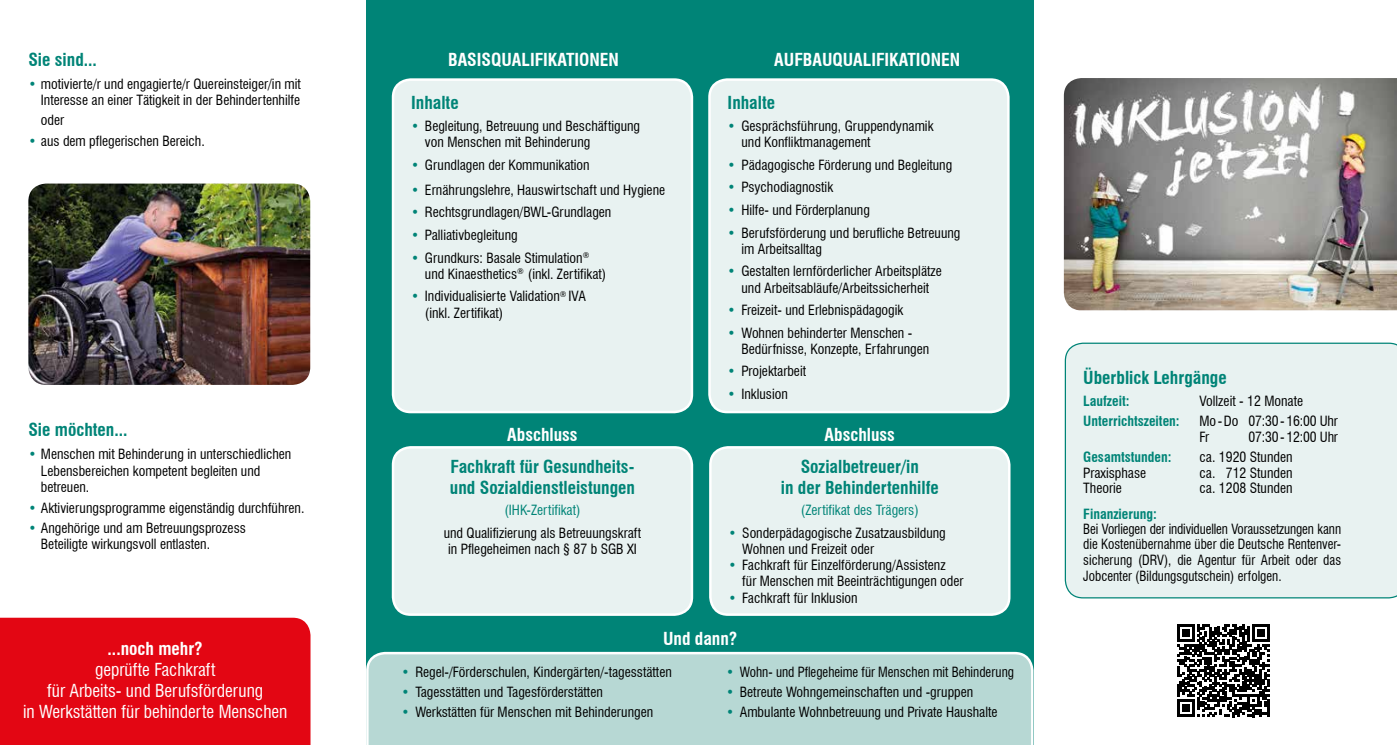
<style>
.page{position:relative;width:1397px;height:745px;background:#fff}
.page>*{position:absolute;margin:0;border:0;box-sizing:border-box;transform-origin:0 0}
.t1{font:700 condensed 17.5px/21.2px "Swiss 721 BT";color:#008477}
.t2{font:condensed 17.5px/21px "Swiss 721 BT";color:#fff;text-align:center}
.t3{font:700 condensed 17.5px "Swiss 721 BT";color:#fff}
.t4{font:condensed 13.75px/16.2px "Swiss 721 BT";color:#000}
.t5{font:condensed 13.75px/15.8px "Swiss 721 BT";color:#000;text-align:justify;scale:.95 1}
.t6{font:700 condensed 13.75px "Swiss 721 BT";color:#008477}
.t7{font:condensed 13.75px "Swiss 721 BT";color:#008477}
.s1{color:#008477}
</style>
<div class="page">
<div style="left:1064px;top:342px;width:332px;height:256px;background:#e8f2f1"></div>
<img style="left:28px;top:183px;width:282px;height:201px">
<div style="left:0;top:617px;width:310px;height:127px;background:#e30613"></div>
<div style="left:366px;top:0;width:667px;height:744px;background:#008477"></div>
<div style="left:393px;top:79px;width:298px;height:333px;background:#e8f2f1;border-radius:18px"></div>
<div style="left:392px;top:78px;width:301px;height:335px;border:2px solid #fff;border-radius:18px"></div>
<div style="left:709px;top:79px;width:299px;height:333px;background:#e8f2f1;border-radius:18px"></div>
<div style="left:708px;top:78px;width:301px;height:335px;border:2px solid #fff;border-radius:18px"></div>
<div style="left:393px;top:447px;width:298px;height:167px;background:#e8f2f1;border-radius:18px"></div>
<div style="left:392px;top:446px;width:301px;height:169px;border:2px solid #fff;border-radius:18px"></div>
<div style="left:710px;top:447px;width:299px;height:167px;background:#e8f2f1;border-radius:18px"></div>
<div style="left:709px;top:446px;width:301px;height:169px;border:2px solid #fff;border-radius:18px"></div>
<div style="left:366px;top:651px;width:667px;height:93px;background:#b7d8d4"></div>
<img style="left:1063px;top:78px;width:333px;height:232px">
<svg style="left:1177px;top:624px;width:92px;height:92px"></svg>
<hr style="left:1266px;top:699px;width:3px;height:17px;background:#000">
<p class="t1" style="left:28px;top:49px;width:70px">Sie sind...</p>
<p class="t4" style="left:28px;top:75px;width:274px;text-align:right"><span class="s1">•</span> motivierte/r und engagierte/r Quereinsteiger/in mit<br>Interesse an einer Tätigkeit in der Behindertenhilfe</p>
<p class="t4" style="left:41px;top:112px;width:25px">oder</p>
<p class="t4" style="left:28px;top:132px;width:178px"><span class="s1">•</span> aus dem pflegerischen Bereich.</p>
<p class="t1" style="left:28px;top:419px;width:101px">Sie möchten...</p>
<p class="t4" style="left:41px;top:445px;width:252px;text-indent:-12px"><span class="s1">•</span> Menschen mit Behinderung in unterschiedlichen<br>Lebensbereichen kompetent begleiten und betreuen.</p>
<p class="t4" style="left:28px;top:499px;width:277px"><span class="s1">•</span> Aktivierungsprogramme eigenständig durchführen.</p>
<p class="t4" style="left:41px;top:519px;width:206px;text-indent:-12px"><span class="s1">•</span> Angehörige und am Betreuungsprozess<br>Beteiligte wirkungsvoll entlasten.</p>
<p class="t3" style="left:108px;top:637px;width:97px">...noch mehr?</p>
<p class="t2" style="left:23px;top:658px;width:266px">geprüfte Fachkraft<br>für Arbeits- und Berufsförderung<br>in Werkstätten für behinderte Menschen</p>
<p class="t3" style="left:448px;top:49px;width:172px">BASISQUALIFIKATIONEN</p>
<p class="t3" style="left:774px;top:49px;width:187px">AUFBAUQUALIFIKATIONEN</p>
<p class="t1" style="left:411px;top:91px;width:49px">Inhalte</p>
<p class="t4" style="left:425px;top:118px;width:217px;text-indent:-14px"><span class="s1">•</span> Begleitung, Betreuung und Beschäftigung von Menschen mit Behinderung</p>
<p class="t4" style="left:411px;top:157px;width:180px"><span class="s1">•</span> Grundlagen der Kommunikation</p>
<p class="t4" style="left:411px;top:182px;width:255px"><span class="s1">•</span> Ernährungslehre, Hauswirtschaft und Hygiene</p>
<p class="t4" style="left:411px;top:204px;width:202px"><span class="s1">•</span> Rechtsgrundlagen/BWL-Grundlagen</p>
<p class="t4" style="left:411px;top:227px;width:108px"><span class="s1">•</span> Palliativbegleitung</p>
<p class="t4" style="left:425px;top:249px;width:183px;text-indent:-14px"><span class="s1">•</span> Grundkurs: Basale Stimulation<sup>® </sup>und Kinaesthetics<sup>®</sup> (inkl. Zertifikat)</p>
<p class="t4" style="left:425px;top:288px;width:163px;text-indent:-14px"><span class="s1">•</span> Individualisierte Validation<sup>®</sup> IVA (inkl. Zertifikat)</p>
<p class="t1" style="left:727px;top:91px;width:49px">Inhalte</p>
<p class="t4" style="left:741px;top:118px;width:193px;text-indent:-14px"><span class="s1">•</span> Gesprächsführung, Gruppendynamik und Konfliktmanagement</p>
<p class="t4" style="left:727px;top:157px;width:226px"><span class="s1">•</span> Pädagogische Förderung und Begleitung</p>
<p class="t4" style="left:727px;top:179px;width:107px"><span class="s1">•</span> Psychodiagnostik</p>
<p class="t4" style="left:727px;top:202px;width:144px"><span class="s1">•</span> Hilfe- und Förderplanung</p>
<p class="t4" style="left:741px;top:224px;width:220px;text-indent:-14px"><span class="s1">•</span> Berufsförderung und berufliche Betreuung im Arbeitsalltag</p>
<p class="t4" style="left:727px;top:263px;width:216px;text-align:center"><span class="s1">•</span> Gestalten lernförderlicher Arbeitsplätze und Arbeitsabläufe/Arbeitssicherheit</p>
<p class="t4" style="left:727px;top:302px;width:177px"><span class="s1">•</span> Freizeit- und Erlebnispädagogik</p>
<p class="t4" style="left:741px;top:324px;width:189px;text-indent:-14px"><span class="s1">•</span> Wohnen behinderter Menschen -<br>Bedürfnisse, Konzepte, Erfahrungen</p>
<p class="t4" style="left:727px;top:363px;width:80px"><span class="s1">•</span> Projektarbeit</p>
<p class="t4" style="left:727px;top:385px;width:62px"><span class="s1">•</span> Inklusion</p>
<p class="t3" style="left:824px;top:423px;width:72px">Abschluss</p>
<p class="t1" style="left:780px;top:455px;width:160px;text-align:center">Sozialbetreuer/in<br>in der Behindertenhilfe</p>
<p class="t7" style="left:800px;top:501px;width:119px">(Zertifikat des Trägers)</p>
<p class="t4" style="left:742px;top:524px;width:205px;text-indent:-14px"><span class="s1">•</span> Sonderpädagogische Zusatzausbildung<br>Wohnen und Freizeit oder</p>
<p class="t4" style="left:742px;top:556px;width:223px;text-indent:-14px"><span class="s1">•</span> Fachkraft für Einzelförderung/Assistenz<br>für Menschen mit Beeinträchtigungen oder</p>
<p class="t4" style="left:728px;top:589px;width:131px"><span class="s1">•</span> Fachkraft für Inklusion</p>
<p class="t3" style="left:663px;top:627px;width:76px">Und dann?</p>
<p class="t4" style="left:401px;top:663px;width:272px"><span class="s1">•</span> Regel-/Förderschulen, Kindergärten/-tagesstätten</p>
<p class="t4" style="left:401px;top:683px;width:203px"><span class="s1">•</span> Tagesstätten und Tagesförderstätten</p>
<p class="t4" style="left:401px;top:703px;width:253px"><span class="s1">•</span> Werkstätten für Menschen mit Behinderungen</p>
<p class="t3" style="left:507px;top:423px;width:72px">Abschluss</p>
<p class="t1" style="left:450px;top:455px;width:187px">Fachkraft für Gesundheits&shy;und Sozialdienstleistungen</p>
<p class="t7" style="left:504px;top:501px;width:77px">(IHK-Zertifikat)</p>
<p class="t4" style="left:443px;top:524px;width:199px;text-align:center">und Qualifizierung als Betreuungskraft in Pflegeheimen nach § 87 b SGB XI</p>
<p class="t5" style="left:726px;top:664px;width:305px"><span class="s1">•</span> Wohn- und Pflegeheime für Menschen mit Behinderung</p>
<p class="t4" style="left:726px;top:683px;width:249px"><span class="s1">•</span> Betreute Wohngemeinschaften und -gruppen</p>
<p class="t4" style="left:726px;top:703px;width:273px"><span class="s1">•</span> Ambulante Wohnbetreuung und Private Haushalte</p>
<p class="t1" style="left:1083px;top:367px;width:145px">Überblick Lehrgänge</p>
<p class="t6" style="left:1083px;top:392px;width:48px">Laufzeit:</p>
<p class="t4" style="left:1199px;top:392px;width:105px">Vollzeit - 12 Monate</p>
<p class="t6" style="left:1083px;top:412px;width:98px">Unterrichtszeiten:</p>
<p class="t4" style="left:1199px;top:413px;width:140px;line-height:15.6px">Mo-Do 07:30-16:00 Uhr<br>Fr</p>
<p class="t4" style="left:1248px;top:428px;width:91px">07:30-12:00 Uhr</p>
<p class="t6" style="left:1083px;top:448px;width:90px">Gesamtstunden:</p>
<p class="t4" style="left:1199px;top:448px;width:94px">ca. 1920 Stunden</p>
<p class="t4" style="left:1083px;top:464px;width:64px">Praxisphase</p>
<p class="t4" style="left:1199px;top:464px;width:94px">ca. 712 Stunden</p>
<p class="t4" style="left:1083px;top:479px;width:40px">Theorie</p>
<p class="t4" style="left:1199px;top:479px;width:94px">ca. 1208 Stunden</p>
<p class="t6" style="left:1083px;top:505px;width:75px">Finanzierung:</p>
<p class="t5" style="left:1083px;top:520px;width:273px">Bei Vorliegen der individuellen Voraussetzungen kann die Kostenübernahme über die Deutsche Rentenver&shy;sicherung (DRV), die Agentur für Arbeit oder das Jobcenter (Bildungsgutschein) erfolgen.</p>
</div>
